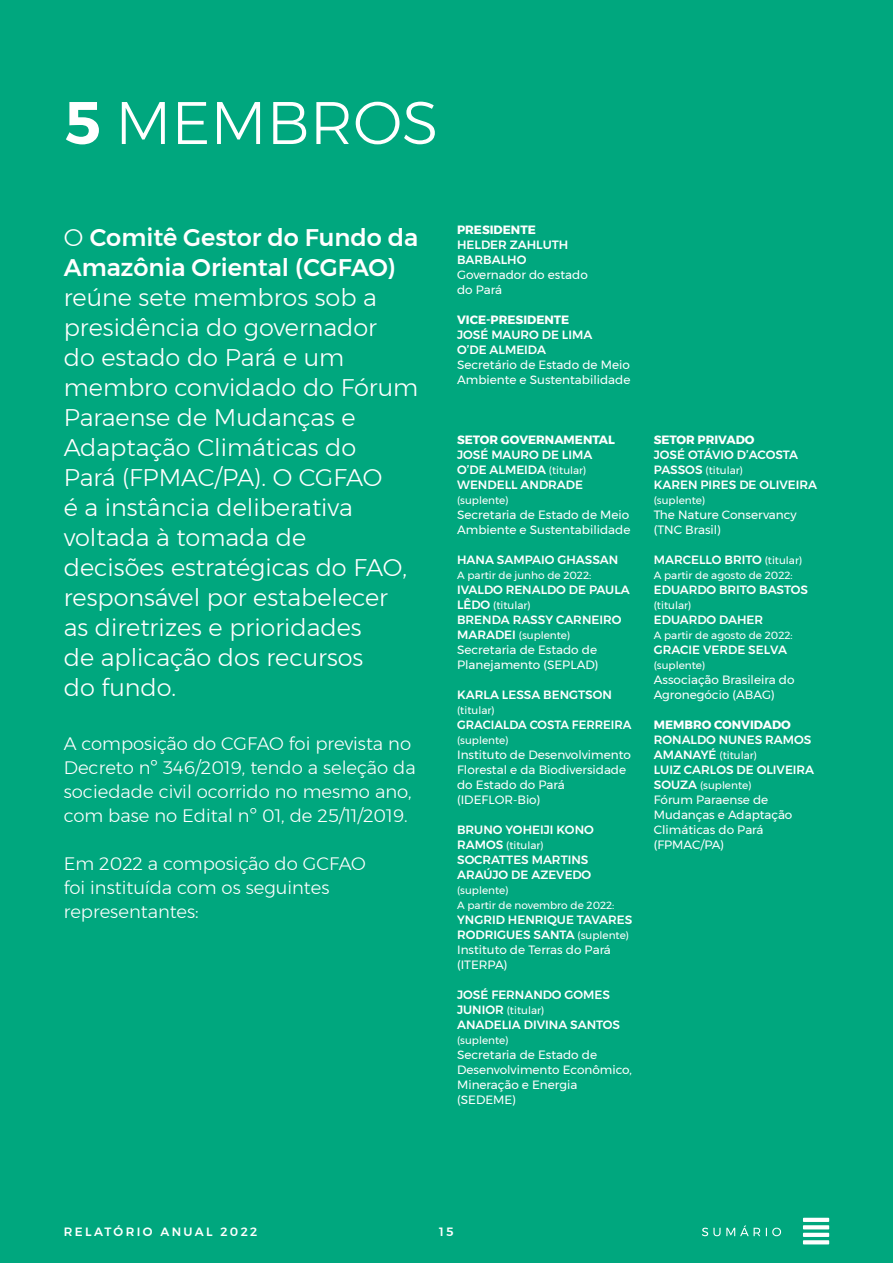
<style>
.page{position:relative;width:893px;height:1263px;background:#00a77e}
.page>*{position:absolute;margin:0;border:0;box-sizing:border-box;transform-origin:0 0}
.t1{font:300 60px "Montserrat";color:#fff}
.t2{font:300 24px/30px "Montserrat";color:#fff}
.t3{font:500 24px/30px "Montserrat";color:#fff}
.t4{font:300 18px/24px "Montserrat";color:#fff}
.t5{font:500 12px/15px "Montserrat";color:#fff}
.t6{font:12px/15px "Montserrat";color:#fff}
.t7{font:700 12px "Montserrat";color:#fff}
.t8{font:500 12px "Montserrat";letter-spacing:.2em;color:#fff}
.t9{font:10.5px/15px "Montserrat";color:#fff}
.s1{font-weight:600}
.s2{font-weight:300}
.s3{font-weight:400;font-size:10.5px}
.s4{font-weight:500;font-size:12px}
.s5{font-weight:400}
</style>
<div class="page">
<svg style="left:803px;top:1218px;width:26px;height:26px"></svg>
<svg style="left:702px;top:1225px;width:79px;height:11px"></svg>
<h1 class="t1" style="left:64px;top:78px;width:376px"><span class="s1">5</span> MEMBROS</h1>
<h2 class="t3" style="left:64px;top:222px;width:356px"><span class="s2">O</span> Comitê Gestor do Fundo da<br>Amazônia Oriental (CGFAO)</h2>
<p class="t2" style="left:64px;top:282px;width:356px">reúne sete membros sob a presidência do governador<br>do estado do Pará e um membro convidado do Fórum<br>Paraense de Mudanças e<br>Adaptação Climáticas do<br>Pará (FPMAC/PA). O CGFAO<br>é a instância deliberativa voltada à tomada de<br>decisões estratégicas do FAO, responsável por estabelecer as diretrizes e prioridades<br>de aplicação dos recursos<br>do fundo.</p>
<h3 class="t4" style="left:64px;top:731px;width:353px">A composição do CGFAO foi prevista no Decreto nº 346/2019, tendo a seleção da sociedade civil ocorrido no mesmo ano, com base no Edital nº 01, de 25/11/2019.</h3>
<h3 class="t4" style="left:64px;top:851px;width:304px">Em 2022 a composição do GCFAO foi instituída com os seguintes representantes:</h3>
<p class="t7" style="left:457px;top:220px;width:80px">PRESIDENTE</p>
<p class="t5" style="left:457px;top:237px;width:113px">HELDER ZAHLUTH<br>BARBALHO</p>
<p class="t6" style="left:457px;top:267px;width:132px">Governador do estado do Pará</p>
<p class="t7" style="left:457px;top:310px;width:114px">VICE-PRESIDENTE</p>
<p class="t5" style="left:457px;top:327px;width:137px">JOSÉ MAURO DE LIMA<br>O’DE ALMEIDA</p>
<p class="t6" style="left:457px;top:357px;width:175px">Secretário de Estado de Meio<br>Ambiente e Sustentabilidade</p>
<p class="t7" style="left:457px;top:430px;width:159px">SETOR GOVERNAMENTAL</p>
<p class="t5" style="left:457px;top:447px;width:137px">JOSÉ MAURO DE LIMA<br>O’DE ALMEIDA <span class="s3">(titular)<br></span>WENDELL ANDRADE</p>
<p class="t9" style="left:457px;top:493px;width:53px">(suplente)</p>
<p class="t6" style="left:457px;top:507px;width:175px">Secretaria de Estado de Meio<br>Ambiente e Sustentabilidade</p>
<p class="t5" style="left:457px;top:552px;width:163px">HANA SAMPAIO GHASSAN</p>
<p class="t9" style="left:457px;top:568px;width:136px">A partir de junho de 2022:</p>
<p class="t5" style="left:457px;top:582px;width:174px">IVALDO RENALDO DE PAULA</p>
<p class="t9" style="left:457px;top:598px;width:75px"><span class="s4">LÊDO</span> (titular)</p>
<p class="t5" style="left:457px;top:612px;width:166px">BRENDA RASSY CARNEIRO</p>
<p class="t9" style="left:457px;top:628px;width:115px"><span class="s4">MARADEI</span> (suplente)</p>
<p class="t6" style="left:457px;top:642px;width:143px">Secretaria de Estado de<br>Planejamento (SEPLAD)</p>
<p class="t5" style="left:457px;top:687px;width:156px">KARLA LESSA BENGTSON</p>
<p class="t9" style="left:457px;top:703px;width:39px">(titular)</p>
<p class="t5" style="left:457px;top:717px;width:176px">GRACIALDA COSTA FERREIRA</p>
<p class="t9" style="left:457px;top:733px;width:53px">(suplente)</p>
<p class="t6" style="left:457px;top:747px;width:175px">Instituto de Desenvolvimento<br>Florestal e da Biodiversidade do Estado do Pará (IDEFLOR-Bio)</p>
<p class="t5" style="left:457px;top:822px;width:138px">BRUNO YOHEIJI KONO</p>
<p class="t9" style="left:457px;top:838px;width:88px"><span class="s4">RAMOS</span> (titular)</p>
<p class="t5" style="left:457px;top:852px;width:136px">SOCRATTES MARTINS<br>ARAÚJO DE AZEVEDO</p>
<p class="t9" style="left:457px;top:883px;width:159px">(suplente)<br>A partir de novembro de 2022:</p>
<p class="t5" style="left:457px;top:912px;width:177px">YNGRID HENRIQUE TAVARES<br>RODRIGUES SANTA <span class="s3">(suplente)<br></span><span class="s5">Instituto de Terras do Pará (ITERPA)</span></p>
<p class="t5" style="left:457px;top:987px;width:154px">JOSÉ FERNANDO GOMES</p>
<p class="t9" style="left:457px;top:1003px;width:89px"><span class="s4">JUNIOR</span> (titular)</p>
<p class="t5" style="left:457px;top:1017px;width:164px">ANADELIA DIVINA SANTOS</p>
<p class="t9" style="left:457px;top:1033px;width:53px">(suplente)</p>
<p class="t6" style="left:457px;top:1047px;width:176px">Secretaria de Estado de<br>Desenvolvimento Econômico,<br>Mineração e Energia (SEDEME)</p>
<p class="t7" style="left:654px;top:430px;width:102px">SETOR PRIVADO</p>
<p class="t5" style="left:654px;top:447px;width:146px">JOSÉ OTÁVIO D’ACOSTA</p>
<p class="t9" style="left:654px;top:463px;width:91px"><span class="s4">PASSOS</span> (titular)</p>
<p class="t5" style="left:654px;top:477px;width:165px">KAREN PIRES DE OLIVEIRA</p>
<p class="t9" style="left:654px;top:493px;width:53px">(suplente)</p>
<p class="t6" style="left:654px;top:507px;width:144px">The Nature Conservancy (TNC Brasil)</p>
<p class="t5" style="left:654px;top:552px;width:150px">MARCELLO BRITO <span class="s3">(titular)</span></p>
<p class="t9" style="left:654px;top:568px;width:140px">A partir de agosto de 2022:</p>
<p class="t5" style="left:654px;top:582px;width:156px">EDUARDO BRITO BASTOS</p>
<p class="t9" style="left:654px;top:598px;width:39px">(titular)</p>
<p class="t5" style="left:654px;top:612px;width:111px">EDUARDO DAHER</p>
<p class="t9" style="left:654px;top:628px;width:140px">A partir de agosto de 2022:</p>
<p class="t5" style="left:654px;top:642px;width:135px">GRACIE VERDE SELVA</p>
<p class="t9" style="left:654px;top:658px;width:53px">(suplente)</p>
<p class="t6" style="left:654px;top:672px;width:142px">Associação Brasileira do<br>Agronegócio (ABAG)</p>
<p class="t7" style="left:654px;top:715px;width:139px">MEMBRO CONVIDADO</p>
<p class="t5" style="left:654px;top:732px;width:159px">RONALDO NUNES RAMOS</p>
<p class="t9" style="left:654px;top:748px;width:105px"><span class="s4">AMANAYÉ</span> (titular)</p>
<p class="t5" style="left:654px;top:762px;width:162px">LUIZ CARLOS DE OLIVEIRA</p>
<p class="t9" style="left:654px;top:778px;width:99px"><span class="s4">SOUZA</span> (suplente)</p>
<p class="t6" style="left:654px;top:792px;width:140px">Fórum Paraense de<br>Mudanças e Adaptação<br>Climáticas do Pará (FPMAC/PA)</p>
<p class="t8" style="left:64px;top:1222px;width:195px">RELATÓRIO ANUAL 2022</p>
<p class="t5" style="left:439px;top:1224px;width:16px">15</p>
</div>
